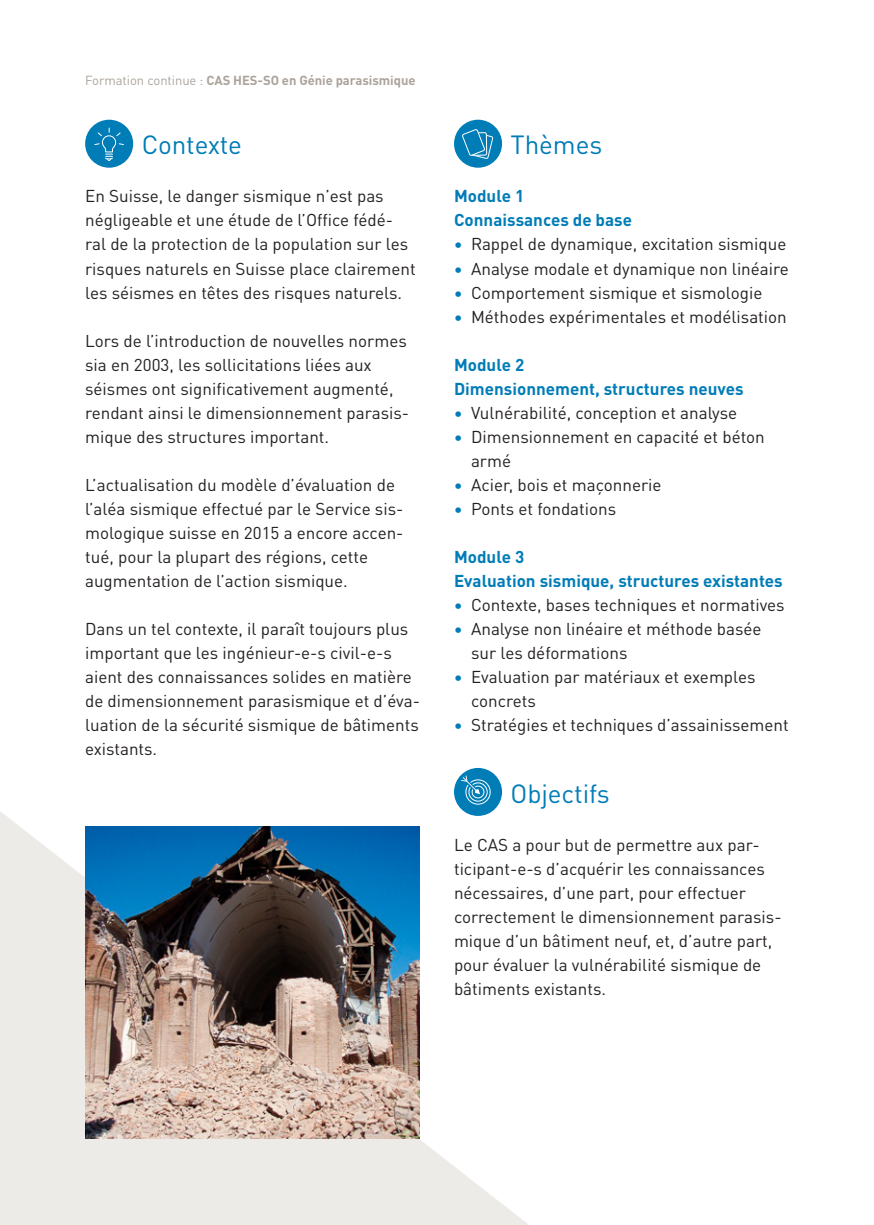
<style>
.page{position:relative;width:874px;height:1225px;background:#fff}
.page>*{position:absolute;margin:0;border:0;box-sizing:border-box;transform-origin:0 0}
.t1{font:26px "DINOT";letter-spacing:-.005em;color:#007cb7}
.t2{font:17px/24px "DINOT";color:#231f20}
.t3{font:700 17px/24px "DINOT";color:#007cb7}
.t4{font:700 13px "DINOT";letter-spacing:-.005em;color:#aba39b}
.s1{font-weight:400}
.s2{font-weight:700;color:#007cb7}
</style>
<div class="page">
<div style="left:85px;top:120px;width:48px;height:48px;background:#007cb7;border-radius:50%"></div>
<svg style="left:94px;top:128px;width:30px;height:33px"></svg>
<div style="left:454px;top:120px;width:48px;height:48px;background:#007cb7;border-radius:50%"></div>
<svg style="left:462px;top:129px;width:31px;height:30px"></svg>
<div style="left:454px;top:768px;width:48px;height:48px;background:#007cb7;border-radius:50%"></div>
<div style="left:465px;top:779px;width:25px;height:25px;border:1px solid #fff;border-radius:50%"></div>
<div style="left:468px;top:782px;width:19px;height:19px;border:1px solid #fff;border-radius:50%"></div>
<div style="left:471px;top:785px;width:13px;height:13px;border:1px solid #fff;border-radius:50%"></div>
<svg style="left:461px;top:775px;width:20px;height:20px"></svg>
<svg style="left:0;top:811px;width:529px;height:414px;fill:#edebe8"></svg>
<img style="left:85px;top:826px;width:335px;height:312px">
<p class="t4" style="left:85px;top:70px;width:332px"><span class="s1">Formation continue :</span> CAS HES-SO en Génie parasismique</p>
<h1 class="t1" style="left:142px;top:125px;width:102px">Contexte</h1>
<p class="t2" style="left:85px;top:183px;width:332px">En Suisse, le danger sismique n’est pas négligeable et une étude de l’Office fédé&shy;ral de la protection de la population sur les risques naturels en Suisse place clairement les séismes en têtes des risques naturels.</p>
<p class="t2" style="left:85px;top:327px;width:325px">Lors de l’introduction de nouvelles normes sia en 2003, les sollicitations liées aux séismes ont significativement augmenté, rendant ainsi le dimensionnement parasis&shy;mique des structures important.</p>
<p class="t2" style="left:85px;top:471px;width:320px">L’actualisation du modèle d’évaluation de l’aléa sismique effectué par le Service sis&shy;mologique suisse en 2015 a encore accen&shy;tué, pour la plupart des régions, cette augmentation de l’action sismique.</p>
<p class="t2" style="left:85px;top:615px;width:336px">Dans un tel contexte, il paraît toujours plus important que les ingénieur-e-s civil-e-s aient des connaissances solides en matière de dimensionnement parasismique et d’éva&shy;luation de la sécurité sismique de bâtiments existants.</p>
<h1 class="t1" style="left:510px;top:125px;width:93px">Thèmes</h1>
<p class="t3" style="left:454px;top:183px;width:179px">Module 1<br>Connaissances de base</p>
<p class="t2" style="left:454px;top:231px;width:334px"><span class="s2">•</span> Rappel de dynamique, excitation sismique</p>
<p class="t2" style="left:454px;top:255px;width:336px"><span class="s2">•</span> Analyse modale et dynamique non linéaire</p>
<p class="t2" style="left:454px;top:279px;width:310px"><span class="s2">•</span> Comportement sismique et sismologie</p>
<p class="t2" style="left:454px;top:303px;width:334px"><span class="s2">•</span> Méthodes expérimentales et modélisation</p>
<p class="t3" style="left:454px;top:351px;width:291px">Module 2<br>Dimensionnement, structures neuves</p>
<p class="t2" style="left:454px;top:399px;width:284px"><span class="s2">•</span> Vulnérabilité, conception et analyse</p>
<p class="t2" style="left:471px;top:423px;width:295px;text-indent:-17px"><span class="s2">•</span> Dimensionnement en capacité et béton armé</p>
<p class="t2" style="left:454px;top:471px;width:209px"><span class="s2">•</span> Acier, bois et maçonnerie</p>
<p class="t2" style="left:454px;top:495px;width:164px"><span class="s2">•</span> Ponts et fondations</p>
<p class="t3" style="left:454px;top:543px;width:330px">Module 3<br>Evaluation sismique, structures existantes</p>
<p class="t2" style="left:454px;top:591px;width:332px"><span class="s2">•</span> Contexte, bases techniques et normatives</p>
<p class="t2" style="left:471px;top:615px;width:292px;text-indent:-17px"><span class="s2">•</span> Analyse non linéaire et méthode basée sur les déformations</p>
<p class="t2" style="left:471px;top:663px;width:286px;text-indent:-17px"><span class="s2">•</span> Evaluation par matériaux et exemples concrets</p>
<p class="t2" style="left:454px;top:711px;width:336px"><span class="s2">•</span> Stratégies et techniques d’assainissement</p>
<h1 class="t1" style="left:510px;top:773px;width:101px">Objectifs</h1>
<p class="t2" style="left:454px;top:831px;width:329px">Le CAS a pour but de permettre aux par&shy;ticipant-e-s d’acquérir les connaissances nécessaires, d’une part, pour effectuer correctement le dimensionnement parasis&shy;mique d’un bâtiment neuf, et, d’autre part, pour évaluer la vulnérabilité sismique de bâtiments existants.</p>
</div>
